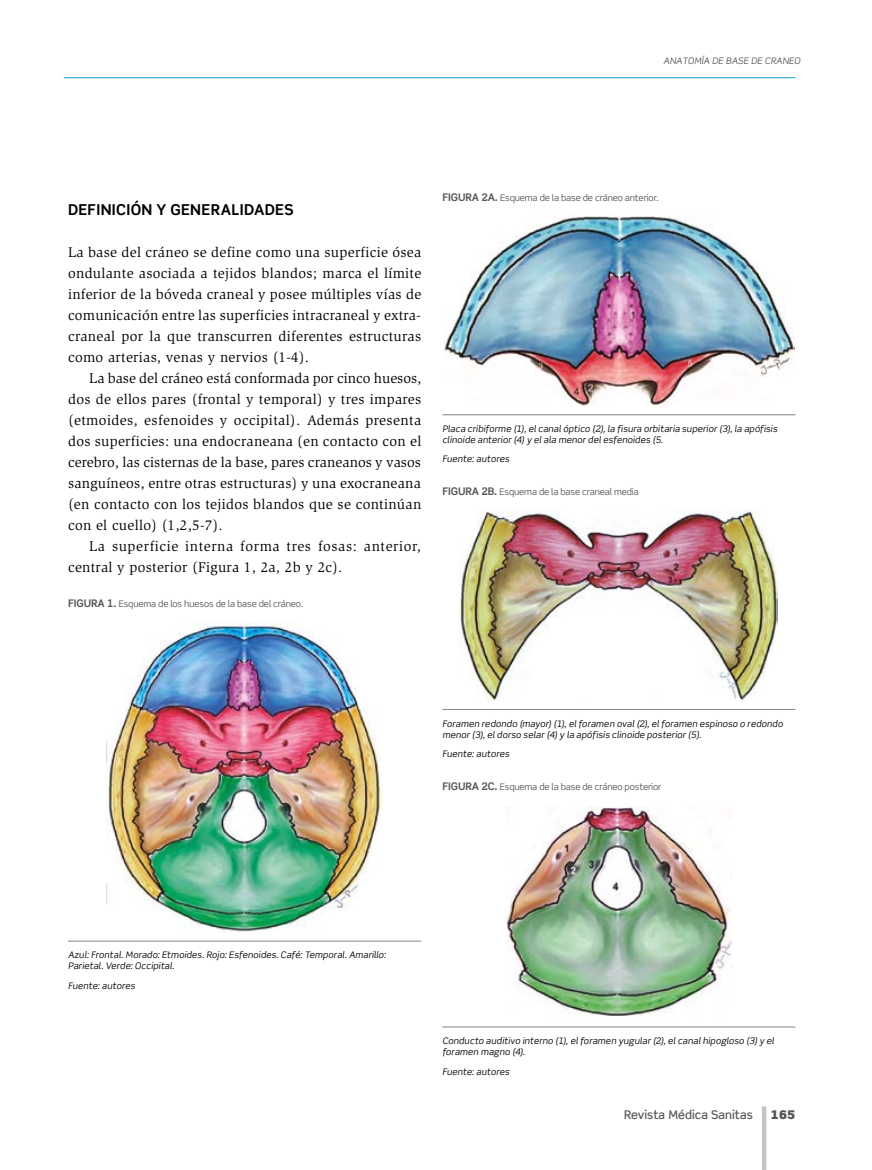
<style>
.page{position:relative;width:872px;height:1170px;background:#fff}
.page>*{position:absolute;margin:0;border:0;box-sizing:border-box;transform-origin:0 0}
._09Subt_1{font:700 15px "Scene Std";letter-spacing:.025em;color:#000}
._01Body_text{font:14.4px/21px "Slimbach Std";letter-spacing:.02em;color:#000;text-align:justify}
._02Body_sin_sang{font:14.4px/21px "Slimbach Std";letter-spacing:.02em;color:#000;text-align:justify}
._01Body_text-2{font:14.4px/21px "Slimbach Std";letter-spacing:.04em;color:#000}
.t1{font:500 12px "Scene Std";color:#575756}
.t2{font:900 12px "Scene Std";color:#575756}
._17Fuente{font:italic 9px/10.8px "Scene Std";letter-spacing:.015em;color:#000}
._18Tit_graf{font:9px "Scene Std";letter-spacing:-.015em;color:#575756}
.t3{font:italic 9px "Scene Std";letter-spacing:.01em;color:#575756}
.s1{font-weight:700;font-size:10.5px}
</style>
<div class="page">
<hr style="left:64px;top:77px;width:731px;height:1px;background:#169ad3">
<hr style="left:762px;top:1106px;width:4px;height:63px;background:#c6c6c6">
<hr style="left:68px;top:940px;width:353px;height:1px;background:#878385">
<img style="left:106px;top:621px;width:277px;height:311px">
<hr style="left:442px;top:414px;width:353px;height:1px;background:#878385">
<img style="left:443px;top:215px;width:351px;height:191px">
<hr style="left:442px;top:709px;width:353px;height:1px;background:#878385">
<img style="left:460px;top:510px;width:318px;height:190px">
<hr style="left:442px;top:1026px;width:353px;height:1px;background:#878385">
<img style="left:505px;top:806px;width:227px;height:210px">
<p class="t3" style="left:663px;top:55px;width:138px">ANATOMÍA DE BASE DE CRANEO</p>
<p class="_09Subt_1" style="left:68px;top:200px;width:227px">DEFINICIÓN Y GENERALIDADES</p>
<p class="_02Body_sin_sang" style="left:68px;top:242px;width:355px">La base del cráneo se define como una superficie ósea ondulante asociada a tejidos blandos; marca el límite inferior de la bóveda craneal y posee múltiples vías de comunicación entre las superficies intracraneal y extra&shy;craneal por la que transcurren diferentes estructuras como arterias, venas y nervios (1-4).</p>
<p class="_01Body_text" style="left:68px;top:368px;width:355px;text-indent:21px">La base del cráneo está conformada por cinco huesos, dos de ellos pares (frontal y temporal) y tres impares (etmoides, esfenoides y occipital). Además presenta dos superficies: una endocraneana (en contacto con el cerebro, las cisternas de la base, pares craneanos y vasos sanguíneos, entre otras estructuras) y una exocraneana (en contacto con los tejidos blandos que se continúan con el cuello) (1,2,5-7).</p>
<p class="_01Body_text-2" style="left:68px;top:536px;width:354px;text-indent:21px">La superficie interna forma tres fosas: anterior, central y posterior (Figura 1, 2a, 2b y 2c).</p>
<p class="_18Tit_graf" style="left:68px;top:598px;width:237px"><span class="s1">FIGURA 1.</span> Esquema de los huesos de la base del cráneo.</p>
<p class="_18Tit_graf" style="left:442px;top:192px;width:218px"><span class="s1">FIGURA 2A.</span> Esquema de la base de cráneo anterior.</p>
<p class="_17Fuente" style="left:442px;top:423px;width:336px">Placa cribiforme (1), el canal óptico (2), la fisura orbitaria superior (3), la apófisis clinoide anterior (4) y el ala menor del esfenoides (5.</p>
<p class="_17Fuente" style="left:442px;top:453px;width:69px">Fuente: autores</p>
<p class="_18Tit_graf" style="left:442px;top:486px;width:198px"><span class="s1">FIGURA 2B.</span> Esquema de la base craneal media</p>
<p class="_17Fuente" style="left:442px;top:718px;width:342px">Foramen redondo (mayor) (1), el foramen oval (2), el foramen espinoso o redondo menor (3), el dorso selar (4) y la apófisis clinoide posterior (5).</p>
<p class="_17Fuente" style="left:442px;top:748px;width:69px">Fuente: autores</p>
<p class="_18Tit_graf" style="left:442px;top:781px;width:220px"><span class="s1">FIGURA 2C.</span> Esquema de la base de cráneo posterior</p>
<p class="_17Fuente" style="left:68px;top:949px;width:319px">Azul: Frontal. Morado: Etmoides. Rojo: Esfenoides. Café: Temporal. Amarillo:<br>Parietal. Verde: Occipital.</p>
<p class="_17Fuente" style="left:68px;top:979px;width:69px">Fuente: autores</p>
<p class="_17Fuente" style="left:442px;top:1035px;width:333px">Conducto auditivo interno (1), el foramen yugular (2), el canal hipogloso (3) y el foramen magno (4).</p>
<p class="_17Fuente" style="left:442px;top:1065px;width:69px">Fuente: autores</p>
<h3 class="t1" style="left:624px;top:1106px;width:130px">Revista Médica Sanitas</h3>
<h3 class="t2" style="left:771px;top:1106px;width:26px">165</h3>
</div>
